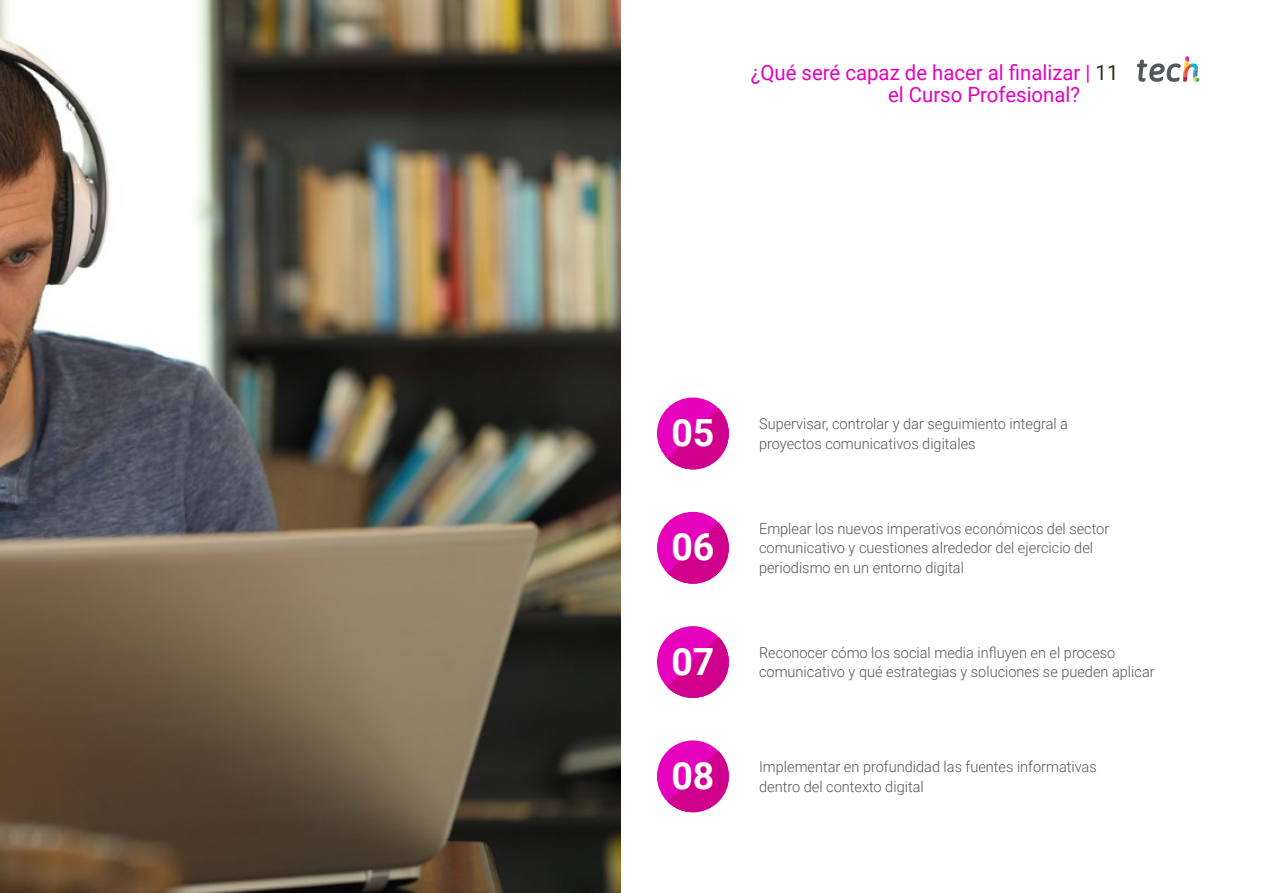
<style>
.page{position:relative;width:1263px;height:893px;background:#fff}
.page>*{position:absolute;margin:0;border:0;box-sizing:border-box;transform-origin:0 0}
.t1{font:700 37.5px "Roboto";color:#fff}
.t2{font:21px/22.5px "Roboto";color:#e602bd}
.t3{font:300 15px/19.5px "Roboto";color:#52555b}
.s1{color:#312e20}
</style>
<div class="page">
<img style="left:0;top:0;width:621px;height:893px">
<svg style="left:1137px;top:56px;width:62px;height:26px"></svg>
<div style="left:657px;top:512px;width:72px;height:72px;background:#e602bd;border-radius:50%"></div>
<svg style="left:667px;top:522px;width:62px;height:62px"></svg>
<div style="left:657px;top:740px;width:72px;height:72px;background:#e602bd;border-radius:50%"></div>
<svg style="left:667px;top:751px;width:62px;height:61px"></svg>
<div style="left:657px;top:626px;width:72px;height:72px;background:#e602bd;border-radius:50%"></div>
<svg style="left:667px;top:637px;width:62px;height:61px"></svg>
<div style="left:657px;top:398px;width:72px;height:71px;background:#e602bd;border-radius:50%"></div>
<svg style="left:667px;top:408px;width:62px;height:61px"></svg>
<h2 class="t2" style="left:888px;top:60px;width:232px;text-indent:-137px">¿Qué seré capaz de hacer al finalizar | <span class="s1">11 </span>el Curso Profesional?</h2>
<h1 class="t1" style="left:671px;top:407px;width:45px">05</h1>
<p class="t3" style="left:759px;top:414px;width:311px">Supervisar, controlar y dar seguimiento integral a</p>
<p class="t3" style="left:759px;top:433px;width:218px">proyectos comunicativos digitales</p>
<h1 class="t1" style="left:671px;top:521px;width:45px">06</h1>
<p class="t3" style="left:759px;top:518px;width:352px">Emplear los nuevos imperativos económicos del sector comunicativo y cuestiones alrededor del ejercicio del periodismo en un entorno digital</p>
<h1 class="t1" style="left:671px;top:635px;width:45px">07</h1>
<p class="t3" style="left:759px;top:642px;width:397px">Reconocer cómo los social media influyen en el proceso comunicativo y qué estrategias y soluciones se pueden aplicar</p>
<h1 class="t1" style="left:671px;top:749px;width:45px">08</h1>
<p class="t3" style="left:759px;top:756px;width:339px">Implementar en profundidad las fuentes informativas dentro del contexto digital</p>
</div>
